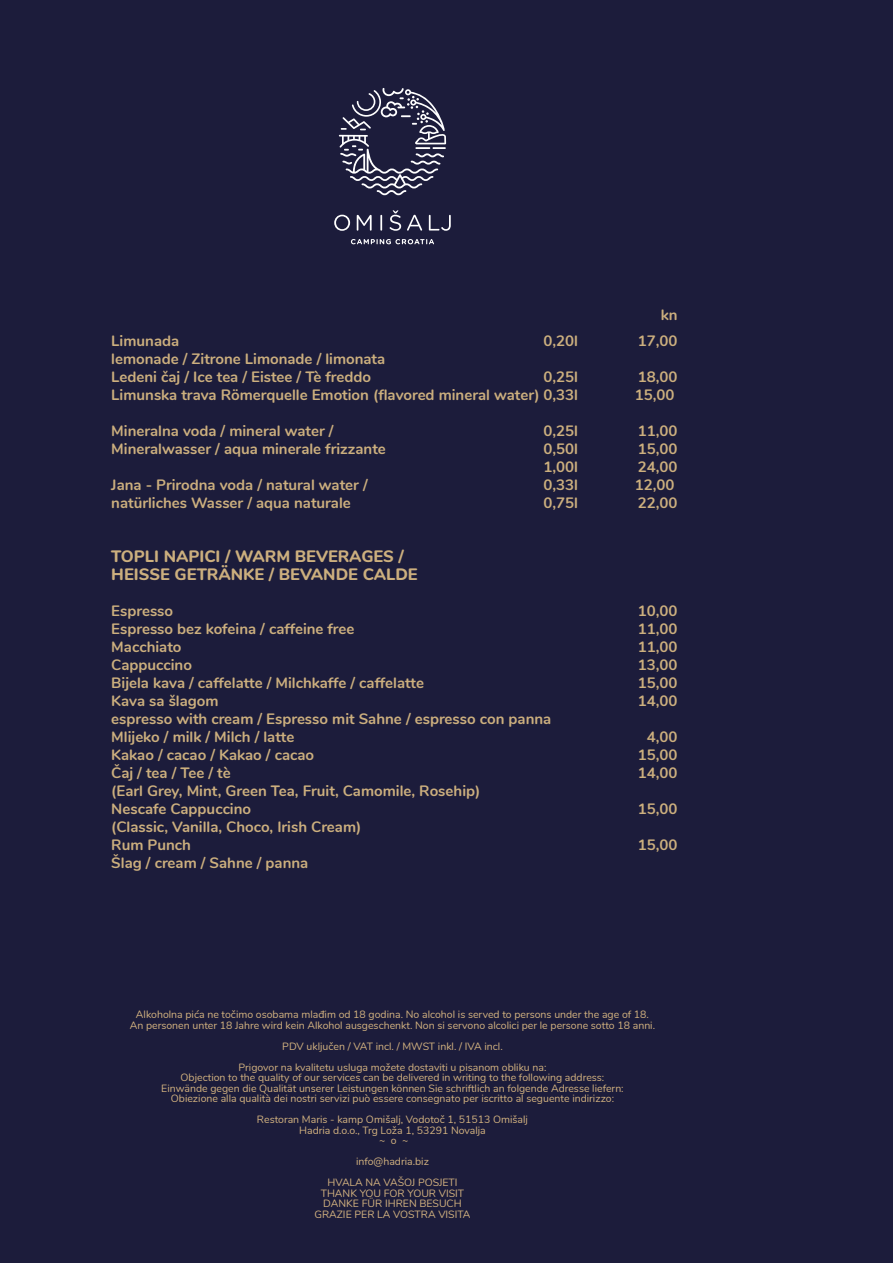
<style>
.page{position:relative;width:893px;height:1263px;background:#1c1c3b}
.page>*{position:absolute;margin:0;border:0;box-sizing:border-box;transform-origin:0 0}
.t1{font:800 16.5px/18px "Nunito";color:#ccaf7e}
.t2{font:700 15px/18px "Nunito";color:#ccaf7e}
.t3{font:10.5px/10.5px "Nunito";color:#d4b380;text-align:center}
</style>
<div class="page">
<svg style="left:351px;top:239px;width:83px;height:5px"></svg>
<svg style="left:334px;top:214px;width:16px;height:17px"></svg>
<svg style="left:357px;top:214px;width:15px;height:17px"></svg>
<svg style="left:380px;top:214px;width:2px;height:17px"></svg>
<svg style="left:390px;top:210px;width:11px;height:21px"></svg>
<svg style="left:407px;top:214px;width:15px;height:17px"></svg>
<svg style="left:429px;top:214px;width:22px;height:17px"></svg>
<svg style="left:339px;top:88px;width:107px;height:107px"></svg>
<p class="t2" style="left:661px;top:305px;width:18px">kn</p>
<p class="t2" style="left:111px;top:331px;width:69px">Limunada</p>
<p class="t2" style="left:543px;top:331px;width:36px">0,20l</p>
<p class="t2" style="left:638px;top:331px;width:41px">17,00</p>
<p class="t2" style="left:111px;top:349px;width:275px">lemonade / Zitrone Limonade / limonata<br>Ledeni čaj / Ice tea / Eistee / Tè freddo</p>
<p class="t2" style="left:543px;top:367px;width:36px">0,25l</p>
<p class="t2" style="left:638px;top:367px;width:41px">18,00</p>
<p class="t2" style="left:111px;top:385px;width:468px">Limunska trava Römerquelle Emotion (flavored mineral water) 0,33l</p>
<p class="t2" style="left:635px;top:385px;width:41px">15,00</p>
<p class="t2" style="left:111px;top:421px;width:224px">Mineralna voda / mineral water /</p>
<p class="t2" style="left:543px;top:421px;width:36px">0,25l</p>
<p class="t2" style="left:638px;top:421px;width:41px">11,00</p>
<p class="t2" style="left:111px;top:439px;width:276px">Mineralwasser / aqua minerale frizzante</p>
<p class="t2" style="left:543px;top:439px;width:36px">0,50l</p>
<p class="t2" style="left:638px;top:439px;width:41px">15,00</p>
<p class="t2" style="left:543px;top:457px;width:36px">1,00l</p>
<p class="t2" style="left:638px;top:457px;width:41px">24,00</p>
<p class="t2" style="left:111px;top:475px;width:258px">Jana - Prirodna voda / natural water /</p>
<p class="t2" style="left:543px;top:475px;width:36px">0,33l</p>
<p class="t2" style="left:635px;top:475px;width:41px">12,00</p>
<p class="t2" style="left:111px;top:493px;width:241px">natürliches Wasser / aqua naturale</p>
<p class="t2" style="left:543px;top:493px;width:36px">0,75l</p>
<p class="t2" style="left:638px;top:493px;width:41px">22,00</p>
<p class="t1" style="left:111px;top:546px;width:308px">TOPLI NAPICI / WARM BEVERAGES /<br>HEISSE GETRÄNKE / BEVANDE CALDE</p>
<p class="t2" style="left:111px;top:601px;width:63px">Espresso</p>
<p class="t2" style="left:638px;top:601px;width:41px">10,00</p>
<p class="t2" style="left:111px;top:619px;width:245px">Espresso bez kofeina / caffeine free</p>
<p class="t2" style="left:638px;top:619px;width:41px">11,00</p>
<p class="t2" style="left:111px;top:637px;width:72px">Macchiato</p>
<p class="t2" style="left:638px;top:637px;width:41px">11,00</p>
<p class="t2" style="left:111px;top:655px;width:82px">Cappuccino</p>
<p class="t2" style="left:638px;top:655px;width:41px">13,00</p>
<p class="t2" style="left:111px;top:673px;width:314px">Bijela kava / caffelatte / Milchkaffe / caffelatte</p>
<p class="t2" style="left:638px;top:673px;width:41px">15,00</p>
<p class="t2" style="left:111px;top:691px;width:109px">Kava sa šlagom</p>
<p class="t2" style="left:638px;top:691px;width:41px">14,00</p>
<p class="t2" style="left:111px;top:709px;width:442px">espresso with cream / Espresso mit Sahne / espresso con panna<br>Mlijeko / milk / Milch / latte</p>
<p class="t2" style="left:647px;top:727px;width:32px">4,00</p>
<p class="t2" style="left:111px;top:745px;width:204px">Kakao / cacao / Kakao / cacao</p>
<p class="t2" style="left:638px;top:745px;width:41px">15,00</p>
<p class="t2" style="left:111px;top:763px;width:121px">Čaj / tea / Tee / tè</p>
<p class="t2" style="left:638px;top:763px;width:41px">14,00</p>
<p class="t2" style="left:111px;top:781px;width:371px">(Earl Grey, Mint, Green Tea, Fruit, Camomile, Rosehip)<br>Nescafe Cappuccino</p>
<p class="t2" style="left:638px;top:799px;width:41px">15,00</p>
<p class="t2" style="left:111px;top:817px;width:252px">(Classic, Vanilla, Choco, Irish Cream)<br>Rum Punch</p>
<p class="t2" style="left:111px;top:853px;width:199px">Šlag / cream / Sahne / panna</p>
<p class="t2" style="left:638px;top:835px;width:41px">15,00</p>
<p class="t3" style="left:130px;top:1009px;width:527px">Alkoholna pića ne točimo osobama mlađim od 18 godina. No alcohol is served to persons under the age of 18.<br>An personen unter 18 Jahre wird kein Alkohol ausgeschenkt. Non si servono alcolici per le persone sotto 18 anni.</p>
<p class="t3" style="left:239px;top:1035px;width:309px;line-height:21px">PDV uključen / VAT incl. / MWST inkl. / IVA incl.<br>Prigovor na kvalitetu usluga možete dostaviti u pisanom obliku na:</p>
<p class="t3" style="left:161px;top:1072px;width:464px">Objection to the quality of our services can be delivered in writing to the following address:<br>Einwände gegen die Qualität unserer Leistungen können Sie schriftlich an folgende Adresse liefern:<br>Obiezione alla qualità dei nostri servizi può essere consegnato per iscritto al seguente indirizzo:</p>
<p class="t3" style="left:257px;top:1114px;width:273px">Restoran Maris - kamp Omišalj, Vodotoč 1, 51513 Omišalj<br>Hadria d.o.o., Trg Loža 1, 53291 Novalja<br>~ o ~</p>
<p class="t3" style="left:327px;top:1151px;width:132px;line-height:21px">info@hadria.biz<br>HVALA NA VAŠOJ POSJETI</p>
<p class="t3" style="left:314px;top:1187px;width:157px">THANK YOU FOR YOUR VISIT<br>DANKE FÜR IHREN BESUCH<br>GRAZIE PER LA VOSTRA VISITA</p>
</div>
